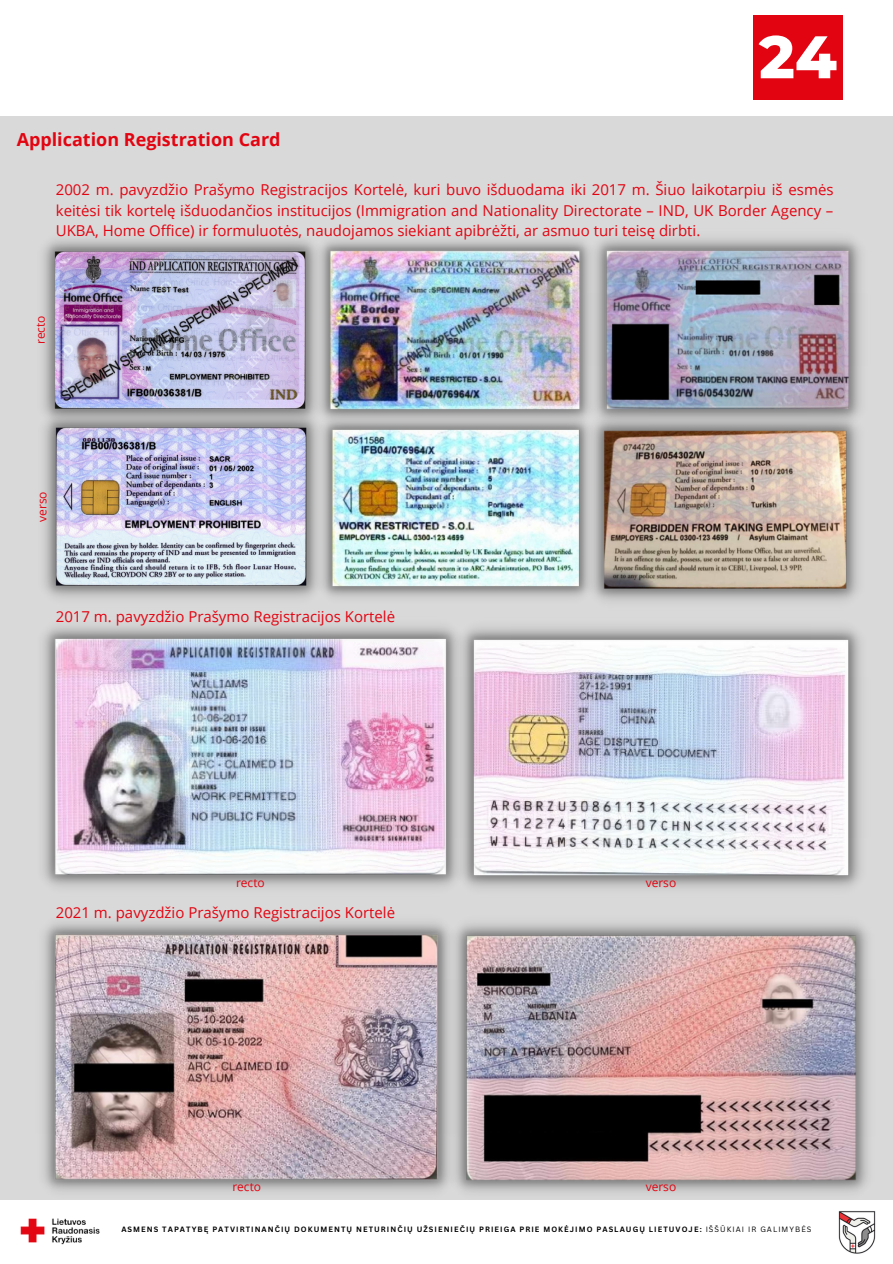
<style>
.page{position:relative;width:893px;height:1264px;background:#fff}
.page>*{position:absolute;margin:0;border:0;box-sizing:border-box;transform-origin:0 0}
.t1{font:800 60px "Montserrat";color:#fff}
.t2{font:700 18px "Open Sans";color:#e30411}
.t3{font:15px/20.2px "Open Sans";color:#e30411;text-align:justify}
.t4{font:12px "Open Sans";color:#e30411}
.t5{font:700 7.5px "Canva Sans";letter-spacing:.14em;color:#000}
.s1{font-weight:400}
</style>
<div class="page">
<div style="left:0;top:116px;width:892px;height:1083px;background:#d9d9d9"></div>
<img style="left:838px;top:1211px;width:38px;height:43px">
<img style="left:20px;top:1218px;width:80px;height:27px">
<div style="left:753px;top:15px;width:89px;height:84px;background:#e30411"></div>
<img style="left:43px;top:239px;width:237px;height:167px">
<img style="left:43px;top:406px;width:240px;height:192px">
<img style="left:280px;top:239px;width:304px;height:202px">
<img style="left:283px;top:398px;width:301px;height:200px">
<img style="left:584px;top:238px;width:277px;height:171px">
<img style="left:584px;top:409px;width:276px;height:192px">
<img style="left:43px;top:626px;width:408px;height:261px">
<img style="left:451px;top:627px;width:410px;height:261px">
<img style="left:33px;top:922px;width:411px;height:278px">
<img style="left:444px;top:923px;width:433px;height:277px">
<p class="t2" style="left:17px;top:127px;width:265px">Application Registration Card</p>
<h1 class="t1" style="left:758px;top:20px;width:79px">24</h1>
<p class="t3" style="left:56px;top:179px;width:779px">2002 m. pavyzdžio Prašymo Registracijos Kortelė, kuri buvo išduodama iki 2017 m. Šiuo laikotarpiu iš esmės keitėsi tik kortelę išduodančios institucijos (Immigration and Nationality Directorate – IND, UK Border Agency – UKBA, Home Office) ir formuluotės, naudojamos siekiant apibrėžti, ar asmuo turi teisę dirbti.</p>
<p class="t4" style="left:32px;top:344px;width:30px;rotate:-90deg">recto</p>
<p class="t4" style="left:34px;top:522px;width:32px;rotate:-90deg">verso</p>
<p class="t3" style="left:56px;top:606px;width:341px">2017 m. pavyzdžio Prašymo Registracijos Kortelė</p>
<p class="t4" style="left:236px;top:874px;width:30px">recto</p>
<p class="t4" style="left:645px;top:874px;width:32px">verso</p>
<p class="t3" style="left:56px;top:902px;width:341px">2021 m. pavyzdžio Prašymo Registracijos Kortelė</p>
<p class="t4" style="left:232px;top:1178px;width:30px">recto</p>
<p class="t4" style="left:645px;top:1178px;width:32px">verso</p>
<p class="t5" style="left:121px;top:1223px;width:691px">ASMENS TAPATYBĘ PATVIRTINANČIŲ DOKUMENTŲ NETURINČIŲ UŽSIENIEČIŲ PRIEIGA PRIE MOKĖJIMO PASLAUGŲ LIETUVOJE: <span class="s1">IŠŠŪKIAI IR GALIMYBĖS</span></p>
</div>
